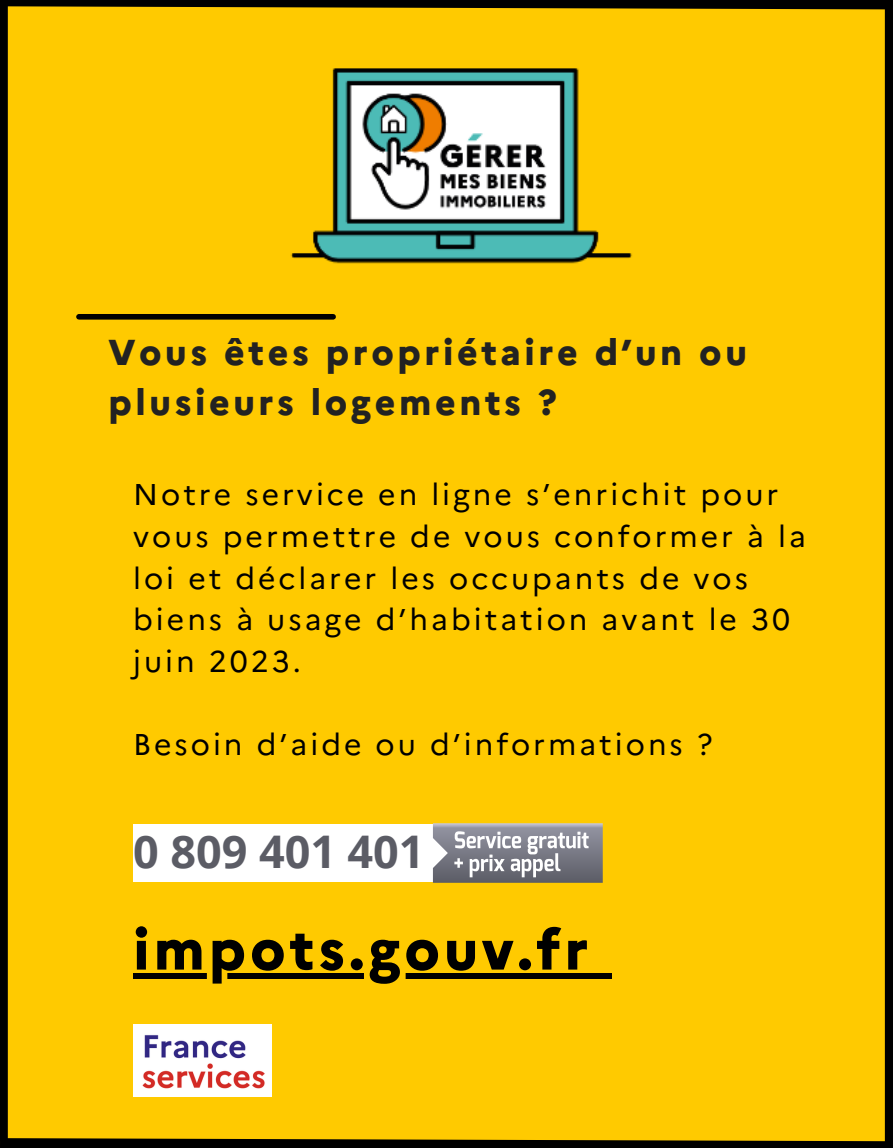
<style>
.page{position:relative;width:893px;height:1148px;background:#fff}
.page>*{position:absolute;margin:0;border:0;box-sizing:border-box;transform-origin:0 0}
.t1{font:800 57px "Marianne";letter-spacing:.07em;color:#000}
.t2{font:700 45px "Open Sans";color:#5b5c65}
.t3{font:800 36px/49.5px "Marianne";letter-spacing:.1em;color:#222}
.t4{font:30px/41.5px "Marianne";letter-spacing:.1em;color:#000}
</style>
<div class="page">
<div style="left:0;top:0;width:892px;height:1147px;background:#ffca00"></div>
<svg style="left:0;top:0;width:884px;height:10px"></svg>
<div style="left:0;top:4px;width:8px;height:1137px;background:#000"></div>
<div style="left:884px;top:0;width:8px;height:1147px;background:#000"></div>
<div style="left:79px;top:314px;width:254px;height:5px;background:#000"></div>
<svg style="left:0;top:1130px;width:885px;height:17px"></svg>
<img style="left:290px;top:68px;width:342px;height:196px">
<div style="left:133px;top:824px;width:414px;height:57px;background:#fff"></div>
<svg style="left:433px;top:823px;width:169px;height:59px;background:#95969e"></svg>
<img style="left:133px;top:1024px;width:138px;height:72px">
<div style="left:133px;top:973px;width:459px;height:5px;background:#000"></div>
<div style="left:592px;top:973px;width:19px;height:5px;background:#000"></div>
<p class="t3" style="left:108px;top:324px;width:640px">Vous êtes propriétaire d’un ou plusieurs logements ?</p>
<p class="t4" style="left:133px;top:471px;width:674px">Notre service en ligne s’enrichit pour vous permettre de vous conformer à la loi et déclarer les occupants de vos biens à usage d’habitation avant le 30 juin 2023.</p>
<p class="t4" style="left:133px;top:721px;width:580px">Besoin d’aide ou d’informations ?</p>
<h2 class="t2" style="left:133px;top:819px;width:293px">0 809 401 401</h2>
<h1 class="t1" style="left:133px;top:905px;width:456px">impots.gouv.fr</h1>
</div>
